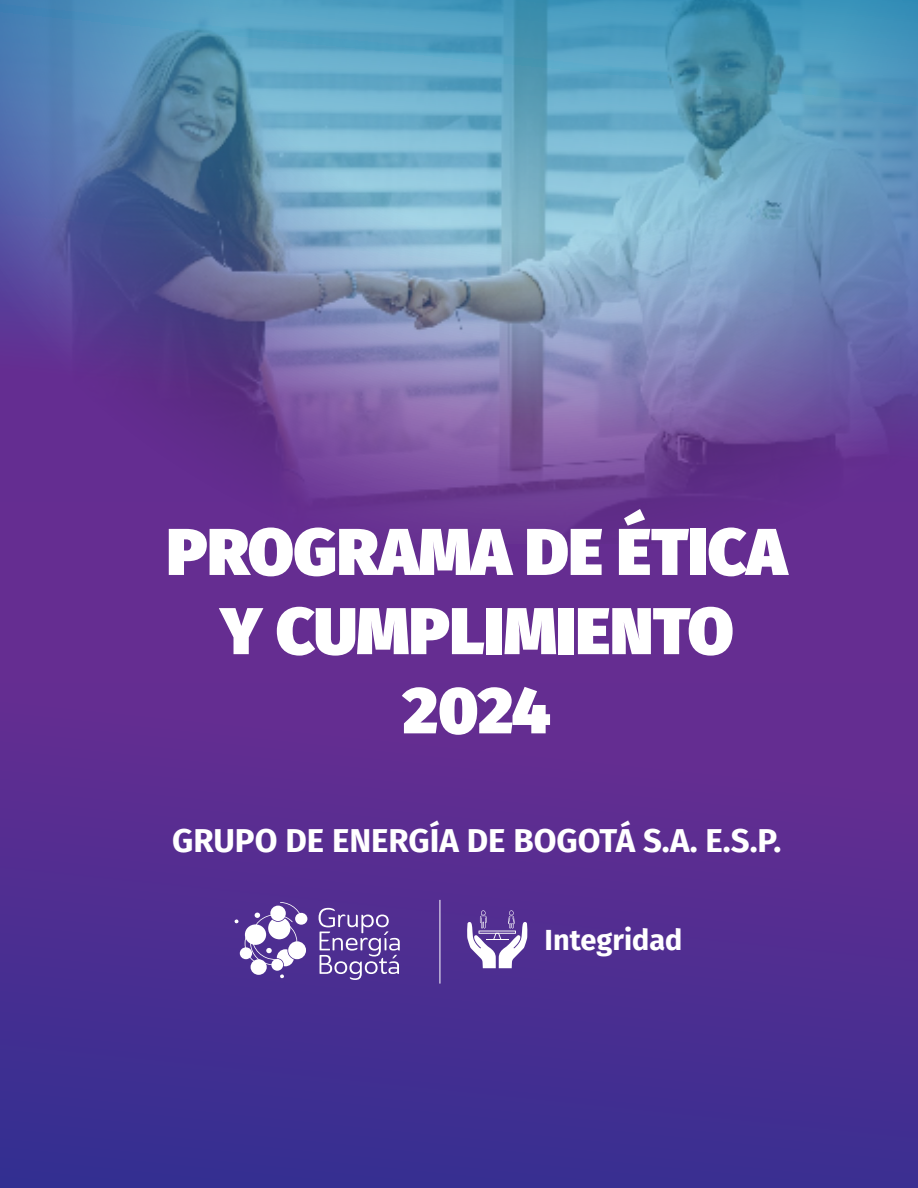
<style>
.page{position:relative;width:918px;height:1188px;background:#fff}
.page>*{position:absolute;margin:0;border:0;box-sizing:border-box;transform-origin:0 0}
.t1{font:900 66px/79.2px "Fira Sans";color:#fff;text-align:center}
.t2{font:700 33px "Fira Sans";color:#fff}
.t3{font:700 28.95px "Fira Sans";color:#fff}
</style>
<div class="page">
<div style="left:0;top:545px;width:918px;height:643px;background:#652d91"></div>
<div style="left:0;top:0;width:918px;height:545px;background:linear-gradient(to right,#662f91,#652f8f)"></div>
<svg style="left:0;top:0;width:918px;height:502px;background:#697caf"></svg>
<div style="left:0;top:684px;width:918px;height:504px;background:linear-gradient(to bottom,#692d91,#372f91)"></div>
<svg style="left:319px;top:908px;width:81px;height:72px;background:#7258a7"></svg>
<div style="left:295px;top:913px;width:12px;height:12px;background:#fff;border-radius:50%"></div>
<div style="left:240px;top:947px;width:12px;height:12px;background:#fff;border-radius:50%"></div>
<svg style="left:234px;top:919px;width:5px;height:5px"></svg>
<svg style="left:245px;top:902px;width:61px;height:76px;background:#9784be"></svg>
<svg style="left:467px;top:910px;width:60px;height:58px;background:#907ab9"></svg>
<p class="t1" style="left:167px;top:505px;width:622px">PROGRAMA DE ÉTICA<br>Y CUMPLIMIENTO<br>2024</p>
<p class="t2" style="left:172px;top:813px;width:611px">GRUPO DE ENERGÍA DE BOGOTÁ S.A. E.S.P.</p>
<p class="t3" style="left:545px;top:916px;width:139px">Integridad</p>
</div>
